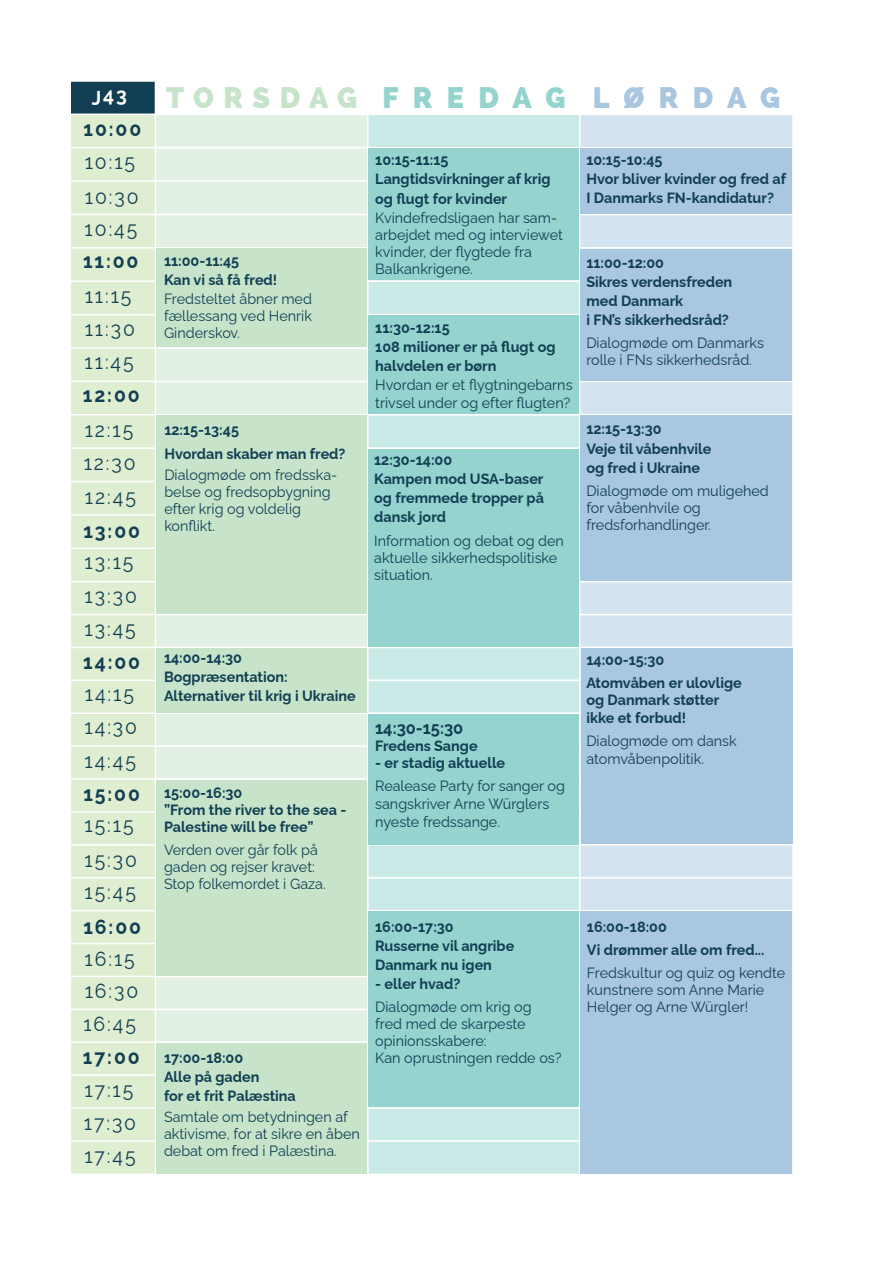
<style>
.page{position:relative;width:893px;height:1263px;background:#fff}
.page>*{position:absolute;margin:0;border:0;box-sizing:border-box;transform-origin:0 0}
.t1{font:800 29.7px "Raleway";letter-spacing:.475em;color:#c7e4ca}
.t2{font:20.1px "Raleway";letter-spacing:.1em;color:#113e53}
.t3{font:700 20.1px "Raleway";letter-spacing:.1em;color:#113e53}
.t4{font:700 20.1px "Raleway";color:#fff}
.t5{font:700 16.95px "Raleway";color:#113e53}
.t6{font:14.85px/17px "Raleway";color:#113e53}
.t7{font:700 14.85px/19px "Raleway";color:#113e53}
.s1{color:#94d3ce}
.s2{color:#a9c7e1}
</style>
<div class="page">
<div style="left:71px;top:81px;width:84px;height:33px;background:#113e53"></div>
<div style="left:71px;top:115px;width:84px;height:1059px;background:#dfedd0"></div>
<div style="left:581px;top:114px;width:212px;height:1060px;background:#d4e3f0"></div>
<div style="left:369px;top:114px;width:211px;height:1060px;background:#c9e9e6"></div>
<div style="left:156px;top:114px;width:213px;height:1060px;background:#e3f1e4"></div>
<hr style="left:367px;top:81px;width:2px;height:1094px;background:#fff">
<hr style="left:579px;top:81px;width:2px;height:1094px;background:#fff">
<hr style="left:792px;top:81px;width:2px;height:1094px;background:#fff">
<hr style="left:70px;top:1140px;width:722px;height:2px;background:#fff">
<hr style="left:71px;top:1173px;width:723px;height:2px;background:#fff">
<hr style="left:70px;top:80px;width:723px;height:2px;background:#fff">
<hr style="left:70px;top:114px;width:723px;height:1px;background:#fff">
<hr style="left:70px;top:147px;width:723px;height:1px;background:#fff">
<hr style="left:70px;top:180px;width:723px;height:2px;background:#fff">
<hr style="left:70px;top:214px;width:723px;height:1px;background:#fff">
<hr style="left:70px;top:247px;width:723px;height:2px;background:#fff">
<hr style="left:70px;top:280px;width:723px;height:2px;background:#fff">
<hr style="left:70px;top:314px;width:723px;height:1px;background:#fff">
<hr style="left:70px;top:347px;width:723px;height:2px;background:#fff">
<hr style="left:70px;top:381px;width:723px;height:1px;background:#fff">
<hr style="left:70px;top:414px;width:723px;height:1px;background:#fff">
<hr style="left:70px;top:447px;width:723px;height:2px;background:#fff">
<hr style="left:70px;top:481px;width:723px;height:1px;background:#fff">
<hr style="left:70px;top:514px;width:723px;height:2px;background:#fff">
<hr style="left:70px;top:547px;width:723px;height:2px;background:#fff">
<hr style="left:70px;top:581px;width:723px;height:1px;background:#fff">
<hr style="left:70px;top:614px;width:723px;height:1px;background:#fff">
<hr style="left:70px;top:647px;width:723px;height:1px;background:#fff">
<hr style="left:70px;top:844px;width:723px;height:2px;background:#fff">
<hr style="left:70px;top:679px;width:723px;height:2px;background:#fff">
<hr style="left:70px;top:877px;width:723px;height:1px;background:#fff">
<hr style="left:70px;top:712px;width:723px;height:2px;background:#fff">
<hr style="left:70px;top:910px;width:723px;height:1px;background:#fff">
<hr style="left:70px;top:745px;width:723px;height:2px;background:#fff">
<hr style="left:70px;top:943px;width:723px;height:1px;background:#fff">
<hr style="left:70px;top:1041px;width:723px;height:2px;background:#fff">
<hr style="left:70px;top:778px;width:723px;height:2px;background:#fff">
<hr style="left:70px;top:976px;width:723px;height:1px;background:#fff">
<hr style="left:70px;top:1074px;width:723px;height:2px;background:#fff">
<hr style="left:70px;top:811px;width:723px;height:2px;background:#fff">
<hr style="left:70px;top:1008px;width:723px;height:2px;background:#fff">
<hr style="left:70px;top:1107px;width:723px;height:2px;background:#fff">
<div style="left:156px;top:648px;width:211px;height:65px;background:#c7e4ca"></div>
<div style="left:156px;top:780px;width:211px;height:196px;background:#c7e4ca"></div>
<div style="left:369px;top:148px;width:210px;height:132px;background:#94d3ce"></div>
<div style="left:369px;top:315px;width:210px;height:99px;background:#94d3ce"></div>
<div style="left:369px;top:449px;width:210px;height:198px;background:#94d3ce"></div>
<div style="left:581px;top:148px;width:211px;height:66px;background:#a9c7e1"></div>
<div style="left:581px;top:249px;width:211px;height:132px;background:#a9c7e1"></div>
<div style="left:581px;top:415px;width:211px;height:166px;background:#a9c7e1"></div>
<div style="left:581px;top:648px;width:211px;height:196px;background:#a9c7e1"></div>
<div style="left:581px;top:911px;width:211px;height:262px;background:#a9c7e1"></div>
<div style="left:369px;top:714px;width:210px;height:130px;background:#94d3ce"></div>
<div style="left:369px;top:911px;width:210px;height:196px;background:#94d3ce"></div>
<div style="left:156px;top:1043px;width:211px;height:130px;background:#c7e4ca"></div>
<div style="left:156px;top:249px;width:211px;height:98px;background:#c7e4ca"></div>
<div style="left:156px;top:416px;width:211px;height:198px;background:#c7e4ca"></div>
<h2 class="t4" style="left:92px;top:80px;width:37px">J43</h2>
<h2 class="t3" style="left:84px;top:113px;width:59px">10:00</h2>
<h2 class="t2" style="left:85px;top:146px;width:52px">10:15</h2>
<h2 class="t2" style="left:85px;top:181px;width:55px">10:30</h2>
<h2 class="t2" style="left:85px;top:213px;width:54px">10:45</h2>
<h2 class="t3" style="left:83px;top:245px;width:57px">11:00</h2>
<h2 class="t2" style="left:85px;top:280px;width:48px">11:15</h2>
<h2 class="t2" style="left:85px;top:313px;width:52px">11:30</h2>
<h2 class="t2" style="left:85px;top:346px;width:51px">11:45</h2>
<h2 class="t3" style="left:83px;top:380px;width:58px">12:00</h2>
<h2 class="t2" style="left:85px;top:414px;width:50px">12:15</h2>
<h2 class="t2" style="left:84px;top:447px;width:54px">12:30</h2>
<h2 class="t2" style="left:85px;top:481px;width:52px">12:45</h2>
<h2 class="t3" style="left:83px;top:515px;width:58px">13:00</h2>
<h2 class="t2" style="left:85px;top:546px;width:50px">13:15</h2>
<h2 class="t2" style="left:85px;top:580px;width:54px">13:30</h2>
<h2 class="t2" style="left:85px;top:613px;width:53px">13:45</h2>
<h2 class="t3" style="left:83px;top:647px;width:58px">14:00</h2>
<h2 class="t2" style="left:85px;top:678px;width:51px">14:15</h2>
<h2 class="t2" style="left:85px;top:711px;width:54px">14:30</h2>
<h2 class="t2" style="left:85px;top:745px;width:53px">14:45</h2>
<h2 class="t3" style="left:83px;top:778px;width:58px">15:00</h2>
<h2 class="t2" style="left:85px;top:809px;width:51px">15:15</h2>
<h2 class="t2" style="left:85px;top:844px;width:54px">15:30</h2>
<h2 class="t2" style="left:85px;top:876px;width:53px">15:45</h2>
<h2 class="t3" style="left:83px;top:911px;width:59px">16:00</h2>
<h2 class="t2" style="left:85px;top:943px;width:52px">16:15</h2>
<h2 class="t2" style="left:85px;top:975px;width:55px">16:30</h2>
<h2 class="t2" style="left:83px;top:1008px;width:54px">16:45</h2>
<h2 class="t3" style="left:83px;top:1041px;width:58px">17:00</h2>
<h2 class="t2" style="left:85px;top:1074px;width:50px">17:15</h2>
<h2 class="t2" style="left:84px;top:1107px;width:54px">17:30</h2>
<h2 class="t2" style="left:84px;top:1140px;width:53px">17:45</h2>
<h1 class="t1" style="left:166px;top:80px;width:615px">TORSDAG <span class="s1">FREDAG</span> <span class="s2">LØRDAG</span></h1>
<p class="t7" style="left:164px;top:250px;width:115px">11:00-11:45<br>Kan vi så få fred!</p>
<p class="t6" style="left:164px;top:289px;width:150px;text-align:justify">Fredsteltet åbner med fællessang ved Henrik Ginderskov.</p>
<p class="t7" style="left:164px;top:417px;width:183px;line-height:23.4px">12:15-13:45<br>Hvordan skaber man fred?</p>
<p class="t6" style="left:164px;top:465px;width:174px">Dialogmøde om fredsska&shy;belse og fredsopbygning efter krig og voldelig konflikt.</p>
<p class="t7" style="left:375px;top:149px;width:177px">10:15-11:15<br>Langtidsvirkninger af krig og flugt for kvinder</p>
<p class="t6" style="left:375px;top:207px;width:189px">Kvindefredsligaen har sam&shy;arbejdet med og interviewet kvinder, der flygtede fra<br>Balkankrigene.</p>
<p class="t7" style="left:375px;top:316px;width:182px">11:30-12:15<br>108 milioner er på flugt og halvdelen er børn</p>
<p class="t6" style="left:375px;top:374px;width:199px;line-height:17.9px">Hvordan er et flygtningebarns trivsel under og efter flugten?</p>
<p class="t7" style="left:374px;top:449px;width:171px">12:30-14:00<br>Kampen mod USA-baser og fremmede tropper på dansk jord</p>
<p class="t6" style="left:374px;top:530px;width:191px">Information og debat og den aktuelle sikkerhedspolitiske situation.</p>
<p class="t7" style="left:586px;top:149px;width:201px">10:15-10:45<br>Hvor bliver kvinder og fred af<br>I Danmarks FN-kandidatur?</p>
<p class="t7" style="left:586px;top:252px;width:147px">11:00-12:00<br>Sikres verdensfreden med Danmark<br>i FN’s sikkerhedsråd?</p>
<p class="t6" style="left:586px;top:333px;width:179px">Dialogmøde om Danmarks rolle i FNs sikkerhedsråd.</p>
<p class="t7" style="left:586px;top:418px;width:127px">12:15-13:30<br>Veje til våbenhvile og fred i Ukraine</p>
<p class="t6" style="left:586px;top:481px;width:184px">Dialogmøde om muligehed for våbenhvile og fredsforhandlinger.</p>
<p class="t7" style="left:164px;top:647px;width:193px">14:00-14:30<br>Bogpræsentation:<br>Alternativer til krig i Ukraine</p>
<p class="t7" style="left:164px;top:783px;width:184px;line-height:17px">15:00-16:30<br>”From the river to the sea -<br>Palestine will be free”</p>
<p class="t6" style="left:164px;top:840px;width:163px">Verden over går folk på gaden og rejser kravet:<br>Stop folkemordet i Gaza.</p>
<p class="t7" style="left:164px;top:1047px;width:133px">17:00-18:00<br>Alle på gaden<br>for et frit Palæstina</p>
<p class="t6" style="left:164px;top:1107px;width:197px">Samtale om betydningen af aktivisme, for at sikre en åben debat om fred i Palæstina.</p>
<p class="t5" style="left:375px;top:715px;width:90px">14:30-15:30</p>
<p class="t7" style="left:375px;top:734px;width:104px">Fredens Sange</p>
<p class="t7" style="left:375px;top:751px;width:131px">- er stadig aktuelle</p>
<p class="t6" style="left:375px;top:775px;width:191px;line-height:17.9px">Realease Party for sanger og sangskriver Arne Würglers nyeste fredssange.</p>
<p class="t7" style="left:375px;top:915px;width:141px">16:00-17:30<br>Russerne vil angribe<br>Danmark nu igen</p>
<p class="t7" style="left:375px;top:973px;width:87px">- eller hvad?</p>
<p class="t6" style="left:375px;top:997px;width:188px">Dialogmøde om krig og fred med de skarpeste opinionsskabere:<br>Kan oprustningen redde os?</p>
<p class="t7" style="left:586px;top:646px;width:157px;line-height:23.4px">14:00-15:30<br>Atomvåben er ulovlige</p>
<p class="t7" style="left:586px;top:690px;width:135px;line-height:17.9px">og Danmark støtter ikke et forbud!</p>
<p class="t6" style="left:586px;top:731px;width:152px;line-height:17.9px">Dialogmøde om dansk atomvåbenpolitik.</p>
<p class="t7" style="left:587px;top:913px;width:179px;line-height:23.4px">16:00-18:00<br>Vi drømmer alle om fred...</p>
<p class="t6" style="left:587px;top:963px;width:200px">Fredskultur og quiz og kendte kunstnere som Anne Marie<br>Helger og Arne Würgler!</p>
</div>
